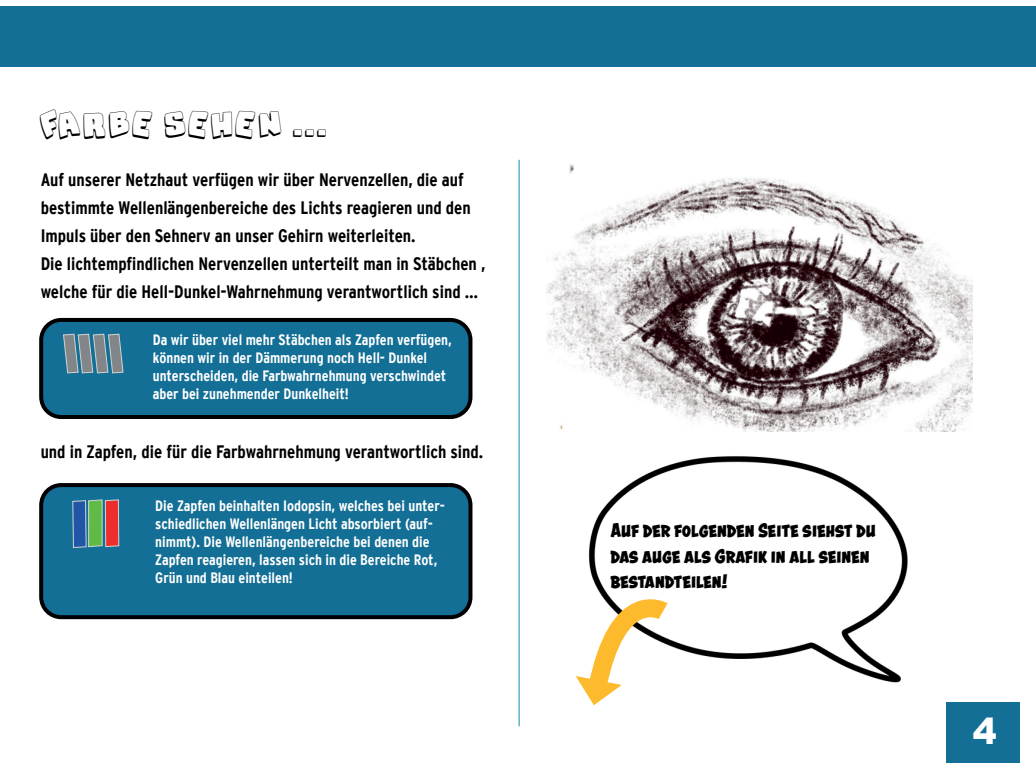
<style>
.page{position:relative;width:1036px;height:780px;background:#fff}
.page>*{position:absolute;margin:0;border:0;box-sizing:border-box;transform-origin:0 0}
.t1{font:36px "Snaps Taste Outline";color:#000001}
.t2{font:900 36px "Arial";color:#fff}
.t3{font:700 21px/25.2px "Astounder Squared BB";color:#000001}
.t4{font:700 condensed 18px/28px "Interstate Plus";color:#000001}
.t5{font:700 condensed 15px/18px "Interstate Plus";color:#fffefd}
.t6{font:700 condensed 15px/18px "Interstate Plus";color:#fff}
</style>
<div class="page">
<hr style="left:518px;top:160px;width:1px;height:566px;background:#1c87b0">
<div style="left:41px;top:320px;width:429px;height:97px;background:#136f96;border-radius:20px"></div>
<div style="left:39px;top:318px;width:433px;height:101px;border:4px solid #000002;border-radius:20px"></div>
<div style="left:0;top:6px;width:1035px;height:60px;background:#136f96"></div>
<div style="left:946px;top:702px;width:73px;height:60px;background:#136f96"></div>
<img style="left:546px;top:164px;width:426px;height:267px">
<svg style="left:63px;top:333px;width:61px;height:40px"></svg>
<div style="left:41px;top:485px;width:429px;height:132px;background:#136f96;border-radius:20px"></div>
<div style="left:39px;top:483px;width:433px;height:136px;border:4px solid #000004;border-radius:20px"></div>
<svg style="left:72px;top:499px;width:47px;height:49px"></svg>
<img style="left:588px;top:456px;width:320px;height:227px">
<svg style="left:575px;top:585px;width:106px;height:120px"></svg>
<h1 class="t1" style="left:39px;top:104px;width:290px">Farbe sehen …</h1>
<p class="t4" style="left:41px;top:166px;width:446px">Auf unserer Netzhaut verfügen wir über Nervenzellen, die auf bestimmte Wellenlängenbereiche des Lichts reagieren und den Impuls über den Sehnerv an unser Gehirn weiterleiten.<br>Die lichtempfindlichen Nervenzellen unterteilt man in Stäbchen , welche für die Hell-Dunkel-Wahrnehmung verantwortlich sind …</p>
<p class="t6" style="left:153px;top:330px;width:300px">Da wir über viel mehr Stäbchen als Zapfen verfügen, können wir in der Dämmerung noch Hell- Dunkel unterscheiden, die Farbwahrnehmung verschwindet aber bei zunehmender Dunkelheit!</p>
<p class="t4" style="left:41px;top:438px;width:444px">und in Zapfen, die für die Farbwahrnehmung verantwortlich sind.</p>
<p class="t5" style="left:155px;top:496px;width:291px">Die Zapfen beinhalten Iodopsin, welches bei unter&shy;schiedlichen Wellenlängen Licht absorbiert (auf&shy;nimmt). Die Wellenlängenbereiche bei denen die Zapfen reagieren, lassen sich in die Bereiche Rot, Grün und Blau einteilen!</p>
<p class="t3" style="left:610px;top:517px;width:267px">Auf der folgenden Seite siehst du das auge als Grafik in all seinen bestandteilen!</p>
<h1 class="t2" style="left:972px;top:704px;width:26px">4</h1>
</div>
